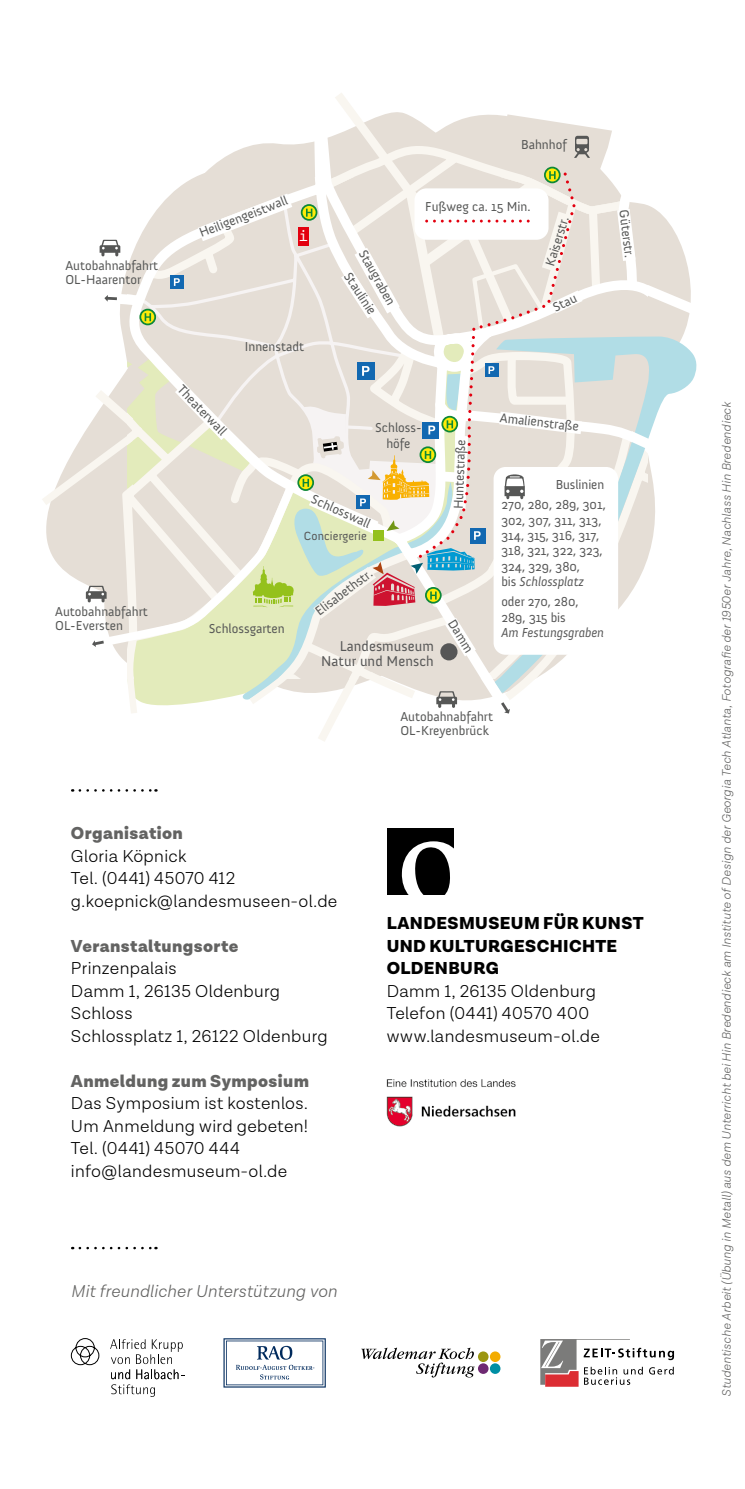
<style>
.page{position:relative;width:745px;height:1489px;background:#fff}
.page>*{position:absolute;margin:0;border:0;box-sizing:border-box;transform-origin:0 0}
.t1{font:300 17.5px/22.5px "Lota Grotesque";letter-spacing:.02em;color:#000}
.t2{font:900 17.5px "Lota Grotesque";letter-spacing:.025em;color:#636362}
.t3{font:900 17.5px/22.5px "Lota Grotesque";letter-spacing:.025em;color:#000}
.t4{font:italic 300 17.5px "Lota Grotesque";letter-spacing:.015em;color:#636362}
.t5{font:16.5px "Courier";color:#fff}
.t6{font:14.5px/15px "Anivers";letter-spacing:.005em;color:#565656;text-align:right}
.t7{font:13.25px/13.8px "Anivers";color:#565756}
.t8{font:13.25px/15.2px "Anivers";letter-spacing:-.005em;color:#565656}
.t9{font:italic 13.25px "Anivers";letter-spacing:-.005em;color:#565656}
.t10{font:italic 300 12.5px "Lota Grotesque";letter-spacing:.015em;color:#636362}
.t11{font:12px "Anivers";letter-spacing:.005em;color:#565656}
.s1{font-style:italic}
</style>
<div class="page">
<svg style="left:335px;top:93px;width:71px;height:21px"></svg>
<svg style="left:42px;top:114px;width:655px;height:627px"></svg>
<div style="left:298px;top:227px;width:10px;height:18px;background:#e3000f"></div>
<img style="left:386px;top:1079px;width:130px;height:48px">
<div style="left:386px;top:828px;width:67px;height:66px;background:#000"></div>
<svg style="left:401px;top:841px;width:52px;height:53px"></svg>
<svg style="left:80px;top:789px;width:76px;height:2px"></svg>
<svg style="left:80px;top:1246px;width:76px;height:3px"></svg>
<svg style="left:70px;top:1338px;width:30px;height:27px"></svg>
<svg style="left:110px;top:1339px;width:73px;height:24px"></svg>
<svg style="left:111px;top:1369px;width:19px;height:9px"></svg>
<svg style="left:136px;top:1369px;width:48px;height:9px"></svg>
<svg style="left:111px;top:1384px;width:44px;height:12px"></svg>
<svg style="left:223px;top:1338px;width:102px;height:49px"></svg>
<svg style="left:361px;top:1347px;width:113px;height:30px"></svg>
<div style="left:477px;top:1351px;width:11px;height:10px;background:#9b9610;border-radius:50%"></div>
<div style="left:489px;top:1351px;width:11px;height:10px;background:#f3ac00;border-radius:50%"></div>
<div style="left:477px;top:1363px;width:11px;height:10px;background:#6e2972;border-radius:50%"></div>
<div style="left:489px;top:1363px;width:11px;height:10px;background:#008fa4;border-radius:50%"></div>
<svg style="left:540px;top:1339px;width:133px;height:47px"></svg>
<p class="t7" style="left:65px;top:259px;width:94px">Autobahnabfahrt<br>OL-Haarentor</p>
<p class="t7" style="left:55px;top:605px;width:94px">Autobahnabfahrt<br>OL-Eversten</p>
<p class="t7" style="left:520px;top:138px;width:47px">Bahnhof</p>
<p class="t7" style="left:197px;top:227px;width:95px;rotate:-21deg">Heiligengeistwall</p>
<p class="t5" style="left:298px;top:223px;width:11px">i</p>
<p class="t7" style="left:244px;top:340px;width:61px">Innenstadt</p>
<p class="t7" style="left:368px;top:247px;width:63px;rotate:61deg">Staugraben</p>
<p class="t7" style="left:353px;top:269px;width:49px;rotate:57deg">Staulinie</p>
<p class="t7" style="left:425px;top:200px;width:107px">Fußweg ca. 15 Min.</p>
<p class="t7" style="left:543px;top:264px;width:53px;rotate:-73deg">Kaiserstr.</p>
<p class="t7" style="left:550px;top:301px;width:26px;rotate:-25deg">Stau</p>
<p class="t7" style="left:185px;top:382px;width:65px;rotate:46deg">Theaterwall</p>
<p class="t7" style="left:208px;top:621px;width:78px">Schlossgarten</p>
<p class="t7" style="left:375px;top:420px;width:48px;line-height:15.5px;text-align:center">Schloss&shy;höfe</p>
<p class="t7" style="left:314px;top:492px;width:65px;rotate:24deg">Schlosswall</p>
<p class="t11" style="left:304px;top:529px;width:64px">Conciergerie</p>
<p class="t7" style="left:312px;top:607px;width:69px;rotate:-37deg">Elisabethstr.</p>
<p class="t6" style="left:321px;top:639px;width:114px">Landesmuseum<br>Natur und Mensch</p>
<p class="t7" style="left:451px;top:509px;width:71px;rotate:-88deg">Huntestraße</p>
<p class="t7" style="left:456px;top:617px;width:37px;rotate:58deg">Damm</p>
<p class="t7" style="left:500px;top:410px;width:81px;rotate:7deg">Amalienstraße</p>
<p class="t8" style="left:501px;top:474px;width:106px;line-height:20.8px;text-align:right">Buslinien<br>270, 280, 289, 301,</p>
<p class="t8" style="left:501px;top:513px;width:103px">302, 307, 311, 313,<br>314, 315, 316, 317,<br>318, 321, 322, 323,<br>324, 329, 380,<br>bis <span class="s1">Schlossplatz</span></p>
<p class="t8" style="left:501px;top:594px;width:79px">oder 270, 280,<br>289, 315 bis</p>
<p class="t9" style="left:501px;top:625px;width:104px">Am Festungsgraben</p>
<p class="t7" style="left:630px;top:209px;width:50px;rotate:83deg">Güterstr.</p>
<p class="t7" style="left:400px;top:710px;width:94px">Autobahnabfahrt<br>OL-Kreyenbrück</p>
<p class="t2" style="left:71px;top:822px;width:113px">Organisation</p>
<p class="t1" style="left:71px;top:844px;width:268px">Gloria Köpnick<br>Tel. (0441) 45070 412 g.koepnick@landesmuseen-ol.de</p>
<p class="t2" style="left:71px;top:935px;width:169px">Veranstaltungsorte</p>
<p class="t1" style="left:71px;top:957px;width:258px">Prinzenpalais<br>Damm 1, 26135 Oldenburg<br>Schloss<br>Schlossplatz 1, 26122 Oldenburg</p>
<p class="t2" style="left:71px;top:1070px;width:239px">Anmeldung zum Symposium</p>
<p class="t1" style="left:71px;top:1092px;width:239px">Das Symposium ist kostenlos.<br>Um Anmeldung wird gebeten!<br>Tel. (0441) 45070 444 info@landesmuseum-ol.de</p>
<p class="t4" style="left:71px;top:1281px;width:267px">Mit freundlicher Unterstützung von</p>
<p class="t3" style="left:386px;top:912px;width:258px">LANDESMUSEUM FÜR KUNST<br>UND KULTURGESCHICHTE<br>OLDENBURG</p>
<p class="t1" style="left:386px;top:979px;width:215px">Damm 1, 26135 Oldenburg<br>Telefon (0441) 40570 400 www.landesmuseum-ol.de</p>
<p class="t10" style="left:719px;top:1396px;width:996px;rotate:-90deg">Studentische Arbeit (Übung in Metall) aus dem Unterricht bei Hin Bredendieck am Institute of Design der Georgia Tech Atlanta, Fotografie der 1950er Jahre, Nachlass Hin Bredendieck</p>
</div>
